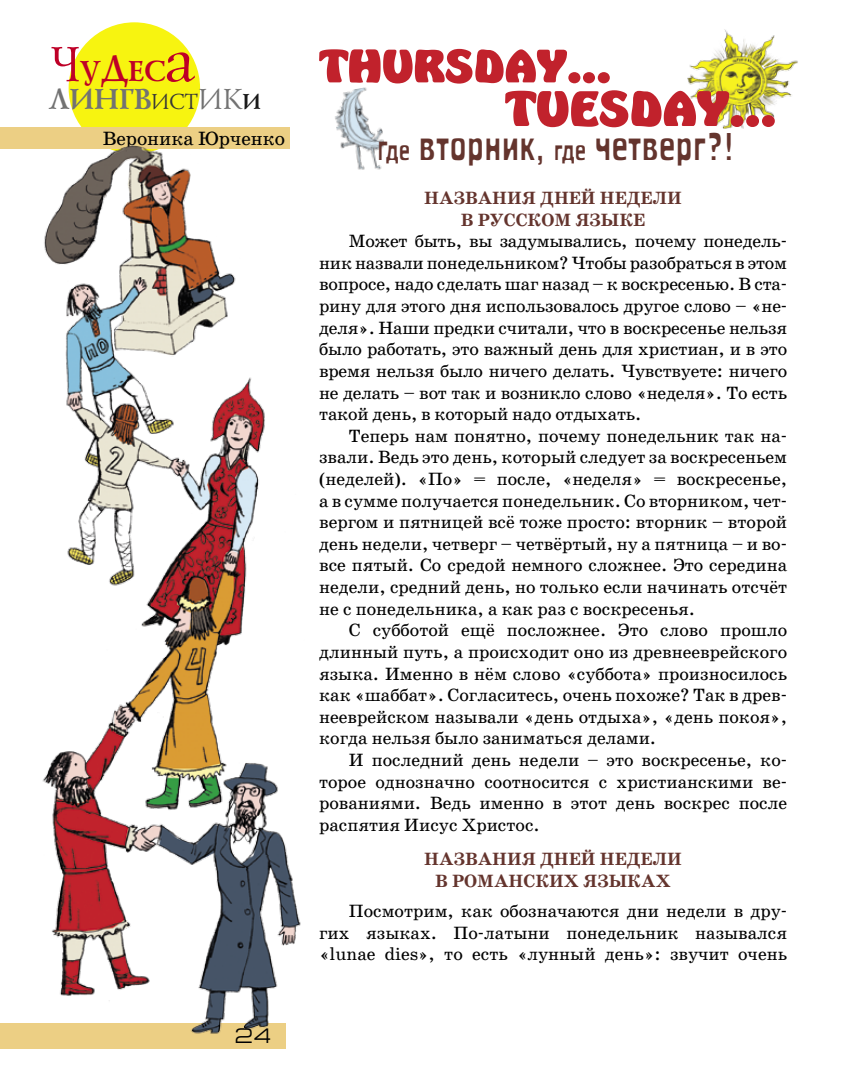
<style>
.page{position:relative;width:851px;height:1085px;background:#fff}
.page>*{position:absolute;margin:0;border:0;box-sizing:border-box;transform-origin:0 0}
.t1{font:66px "Lazurski C";color:#be0027}
.t2{font:49.8px "Bulka";color:#c1222c;scale:1.07 1}
.t3{font:46.65px "Bulka";color:#c1222c;scale:1.07 1}
.t4{font:37.5px "Josephine";color:#64342d}
.t5{font:700 29.55px "Lazurski C";color:#727272}
.t6{font:700 29.55px "Lazurski C";color:#be0027}
.t7{font:21px "Europe Ext";color:#000}
.t8{font:19.5px "School Book C";color:#000}
.t9{font:18px/21.6px "School Book C";color:#000;text-align:justify}
.t10{font:700 18px/21.6px "School Book C";color:#64342d}
.s1{font-weight:400;font-size:50.55px}
.s2{font-size:37.05px}
.s3{font-weight:400;font-size:22.2px;color:#363636}
.s4{font-weight:400}
.s5{font-size:22.2px;color:#191919}
.s6{font-size:25.5px}
</style>
<div class="page">
<img style="left:687px;top:29px;width:111px;height:100px">
<div style="left:0;top:1023px;width:285px;height:25px;background:#eccf84"></div>
<div style="left:69px;top:22px;width:131px;height:132px;background:#f7f410;border-radius:50%"></div>
<div style="left:0;top:128px;width:289px;height:21px;background:#eccf84"></div>
<img style="left:335px;top:87px;width:49px;height:83px">
<img style="left:42px;top:133px;width:259px;height:904px">
<h3 class="t6" style="left:47px;top:52px;width:119px"><span class="s1">Ч</span>У<span class="s2">Д</span>ЕС</h3>
<h1 class="t1" style="left:161px;top:15px;width:31px">а</h1>
<h3 class="t5" style="left:47px;top:80px;width:214px">ЛИНГВ<span class="s3">ИСТ</span><span class="s4">ИК</span><span class="s5">И</span></h3>
<p class="t8" style="left:103px;top:128px;width:184px">Вероника Юрченко</p>
<p class="t7" style="left:235px;top:1024px;width:38px">24</p>
<h3 class="t3" style="left:320px;top:30px;width:274px">THURSDAY…</h3>
<h2 class="t2" style="left:506px;top:70px;width:254px">TUESDAY…</h2>
<h3 class="t4" style="left:377px;top:126px;width:358px"><span class="s6">Где</span> вторник, <span class="s6">где</span> четверг?!</h3>
<p class="t10" style="left:461px;top:187px;width:219px;text-indent:31px">ния дней недели в РУССКОМ ЯЗЫКЕ</p>
<p class="t9" style="left:319px;top:230px;width:469px;text-indent:30px">Может быть, вы задумывались, почему понедель&shy;ник назвали понедельником? Чтобы разобраться в этом вопросе, надо сделать шаг назад – к воскресенью. В ста&shy;рину для этого дня использовалось другое слово – «не&shy;деля». Наши предки считали, что в воскресенье нельзя было работать, это важный день для христиан, и в это время нельзя было ничего делать. Чувствуете: ничего не делать – вот так и возникло слово «неделя». То есть такой день, в который надо отдыхать.</p>
<p class="t9" style="left:319px;top:425px;width:469px;text-indent:30px">Теперь нам понятно, почему понедельник так на&shy;звали. Ведь это день, который следует за воскресеньем (неделей). «По» = после, «неделя» = воскресенье, а в сумме получается понедельник. Со вторником, чет&shy;вергом и пятницей всё тоже просто: вторник – второй день недели, четверг – четвёртый, ну а пятница – и во&shy;все пятый. Со средой немного сложнее. Это середина недели, средний день, но только если начинать отсчёт не с понедельника, а как раз с воскресенья.</p>
<p class="t9" style="left:319px;top:619px;width:469px;text-indent:30px">С субботой ещё посложнее. Это слово прошло длинный путь, а происходит оно из древнееврейского языка. Именно в нём слово «суббота» произносилось как «шаббат». Согласитесь, очень похоже? Так в древ&shy;нееврейском называли «день отдыха», «день покоя», когда нельзя было заниматься делами.</p>
<p class="t9" style="left:319px;top:749px;width:469px;text-indent:30px">И последний день недели – это воскресенье, ко&shy;торое однозначно соотносится с христианскими ве&shy;рованиями. Ведь именно в этот день воскрес после распятия Иисус Христос.</p>
<p class="t10" style="left:424px;top:848px;width:15px">Назва</p>
<p class="t10" style="left:424px;top:187px;width:15px">Назва</p>
<p class="t10" style="left:435px;top:848px;width:244px;text-indent:57px">ния дней недели в романских языка</p>
<p class="t10" style="left:655px;top:870px;width:17px">х</p>
<p class="t9" style="left:319px;top:900px;width:469px;text-indent:30px">Посмотрим, как обозначаются дни недели в дру&shy;гих языках. По-латыни понедельник назывался «lunae dies», то есть «лунный день»: звучит очень</p>
</div>
